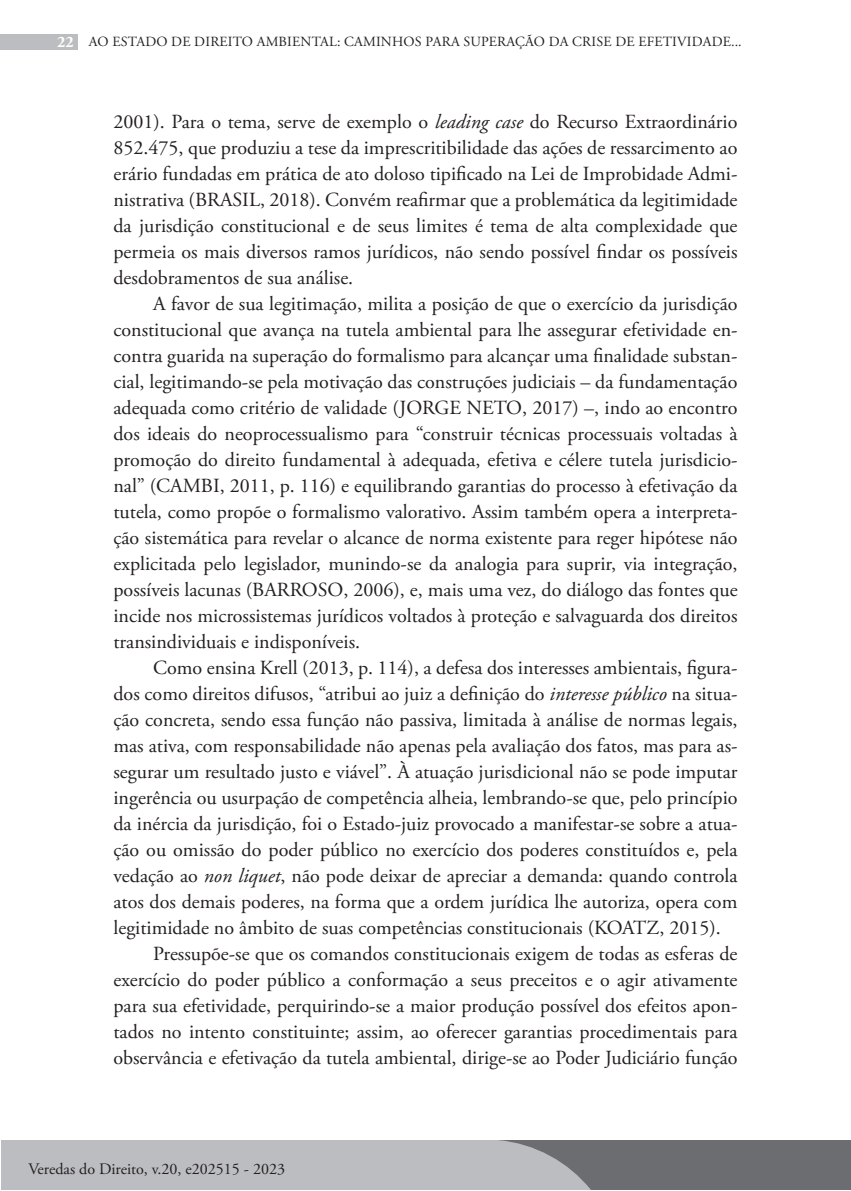
<style>
.page{position:relative;width:851px;height:1191px;background:#fff}
.page>*{position:absolute;margin:0;border:0;box-sizing:border-box;transform-origin:0 0}
.t1{font:20px/26px "Adobe Garamond Pro";color:#231f20;text-align:justify}
.t2{font:16px "Adobe Garamond Pro";color:#231f20}
.t3{font:14px "Adobe Garamond Pro";letter-spacing:.015em;color:#231f20}
.s1{font-weight:700;font-size:16px;color:#fff}
.s2{font-style:italic}
</style>
<div class="page">
<div style="left:1px;top:1140px;width:849px;height:50px;background:#6c6d70"></div>
<div style="left:0;top:34px;width:77px;height:16px;background:#bcbdc0"></div>
<div style="left:1px;top:1140px;width:590px;height:50px;background:#bcbdc0"></div>
<p class="t3" style="left:57px;top:34px;width:686px"><span class="s1">22</span> AO ESTADO DE DIREITO AMBIENTAL: CAMINHOS PARA SUPERAÇÃO DA CRISE DE EFETIVIDADE...</p>
<p class="t1" style="left:113px;top:109px;width:625px">2001). Para o tema, serve de exemplo o <span class="s2">leading case</span> do Recurso Extraordinário 852.475, que produziu a tese da imprescritibilidade das ações de ressarcimento ao erário fundadas em prática de ato doloso tipificado na Lei de Improbidade Admi&shy;nistrativa (BRASIL, 2018). Convém reafirmar que a problemática da legitimidade da jurisdição constitucional e de seus limites é tema de alta complexidade que permeia os mais diversos ramos jurídicos, não sendo possível findar os possíveis desdobramentos de sua análise.</p>
<p class="t1" style="left:113px;top:291px;width:625px;text-indent:40px">A favor de sua legitimação, milita a posição de que o exercício da jurisdição constitucional que avança na tutela ambiental para lhe assegurar efetividade en&shy;contra guarida na superação do formalismo para alcançar uma finalidade substan&shy;cial, legitimando-se pela motivação das construções judiciais – da fundamentação adequada como critério de validade (JORGE NETO, 2017) –, indo ao encontro dos ideais do neoprocessualismo para “construir técnicas processuais voltadas à promoção do direito fundamental à adequada, efetiva e célere tutela jurisdicio&shy;nal” (CAMBI, 2011, p. 116) e equilibrando garantias do processo à efetivação da tutela, como propõe o formalismo valorativo. Assim também opera a interpreta&shy;ção sistemática para revelar o alcance de norma existente para reger hipótese não explicitada pelo legislador, munindo-se da analogia para suprir, via integração, possíveis lacunas (BARROSO, 2006), e, mais uma vez, do diálogo das fontes que incide nos microssistemas jurídicos voltados à proteção e salvaguarda dos direitos transindividuais e indisponíveis.</p>
<p class="t1" style="left:153px;top:655px;width:585px">Como ensina Krell (2013, p. 114), a defesa dos interesses ambientais, figura-</p>
<p class="t1" style="left:113px;top:681px;width:625px">dos como direitos difusos, “atribui ao juiz a definição do <span class="s2">interesse público</span> na situa-</p>
<p class="t1" style="left:113px;top:707px;width:625px">ção concreta, sendo essa função não passiva, limitada à análise de normas legais,</p>
<p class="t1" style="left:113px;top:733px;width:625px">mas ativa, com responsabilidade não apenas pela avaliação dos fatos, mas para as-</p>
<p class="t1" style="left:113px;top:759px;width:625px">segurar um resultado justo e viável”. À atuação jurisdicional não se pode imputar</p>
<p class="t1" style="left:113px;top:785px;width:625px">ingerência ou usurpação de competência alheia, lembrando-se que, pelo princípio</p>
<p class="t1" style="left:113px;top:811px;width:625px">da inércia da jurisdição, foi o Estado-juiz provocado a manifestar-se sobre a atua-</p>
<p class="t1" style="left:113px;top:837px;width:625px">ção ou omissão do poder público no exercício dos poderes constituídos e, pela</p>
<p class="t1" style="left:113px;top:863px;width:625px">vedação ao <span class="s2">non liquet</span>, não pode deixar de apreciar a demanda: quando controla</p>
<p class="t1" style="left:113px;top:889px;width:625px">atos dos demais poderes, na forma que a ordem jurídica lhe autoriza, opera com</p>
<p class="t1" style="left:113px;top:915px;width:608px">legitimidade no âmbito de suas competências constitucionais (KOATZ, 2015).</p>
<p class="t1" style="left:153px;top:941px;width:585px">Pressupõe-se que os comandos constitucionais exigem de todas as esferas de</p>
<p class="t1" style="left:113px;top:967px;width:625px">exercício do poder público a conformação a seus preceitos e o agir ativamente</p>
<p class="t1" style="left:113px;top:993px;width:625px">para sua efetividade, perquirindo-se a maior produção possível dos efeitos apon-</p>
<p class="t1" style="left:113px;top:1019px;width:625px">tados no intento constituinte; assim, ao oferecer garantias procedimentais para</p>
<p class="t1" style="left:113px;top:1045px;width:625px">observância e efetivação da tutela ambiental, dirige-se ao Poder Judiciário função</p>
<p class="t2" style="left:28px;top:1159px;width:258px">Veredas do Direito, v.20, e202515 - 2023</p>
</div>
